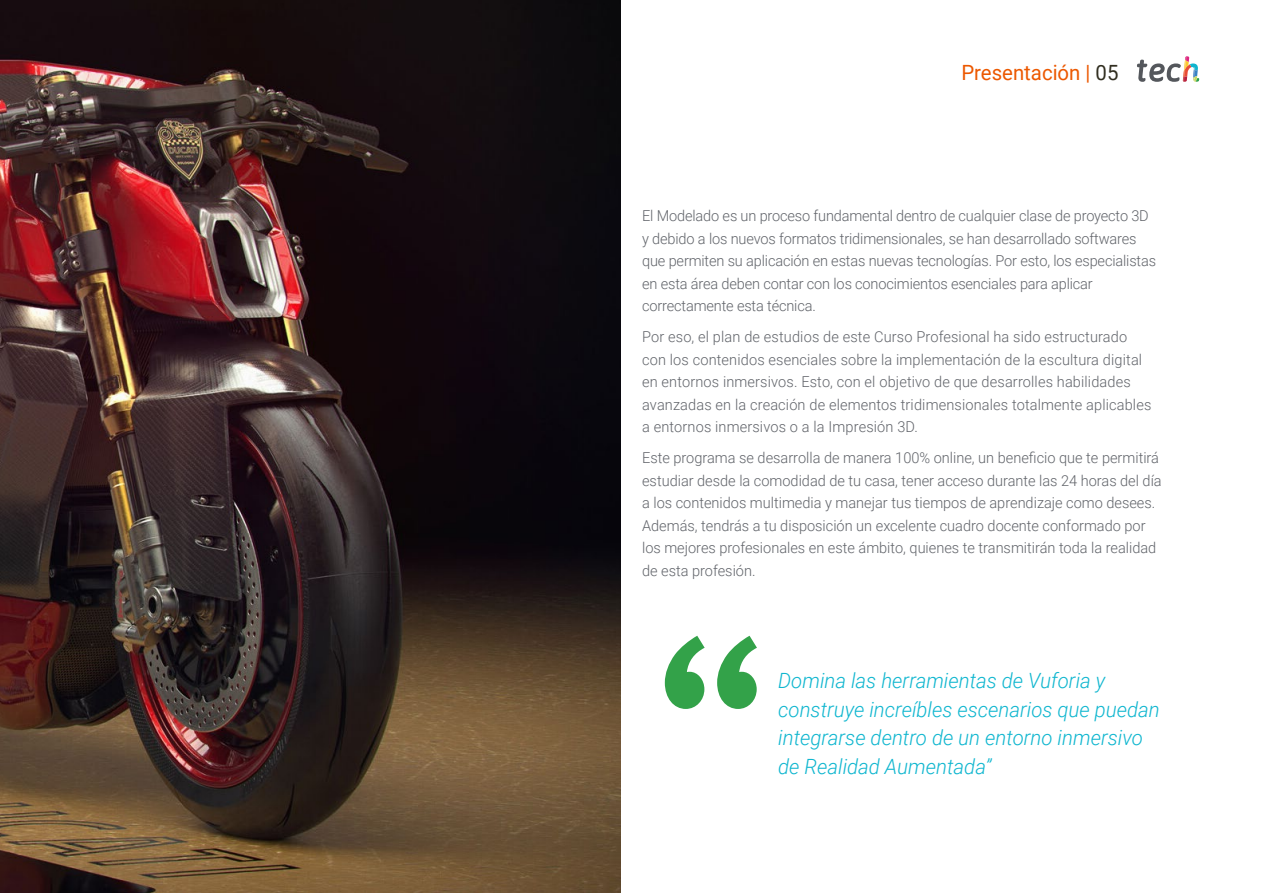
<style>
.page{position:relative;width:1263px;height:893px;background:#fff}
.page>*{position:absolute;margin:0;border:0;box-sizing:border-box;transform-origin:0 0}
.t1{font:italic 300 21px/28.5px "Roboto";color:#0fb6cf}
.t2{font:21px "Roboto";color:#ec5800}
.t3{font:300 15px/22.5px "Roboto";color:#61646a}
.s1{color:#312e20}
</style>
<div class="page">
<svg style="left:665px;top:636px;width:92px;height:73px"></svg>
<img style="left:0;top:0;width:621px;height:893px">
<svg style="left:1137px;top:56px;width:62px;height:26px"></svg>
<h1 class="t2" style="left:961px;top:57px;width:159px">Presentación | <span class="s1">05</span></h1>
<p class="t3" style="left:642px;top:204px;width:515px">El Modelado es un proceso fundamental dentro de cualquier clase de proyecto 3D y debido a los nuevos formatos tridimensionales, se han desarrollado softwares que permiten su aplicación en estas nuevas tecnologías. Por esto, los especialistas en esta área deben contar con los conocimientos esenciales para aplicar correctamente esta técnica.</p>
<p class="t3" style="left:642px;top:325px;width:511px">Por eso, el plan de estudios de este Curso Profesional ha sido estructurado con los contenidos esenciales sobre la implementación de la escultura digital en entornos inmersivos. Esto, con el objetivo de que desarrolles habilidades avanzadas en la creación de elementos tridimensionales totalmente aplicables a entornos inmersivos o a la Impresión 3D.</p>
<p class="t3" style="left:642px;top:446px;width:521px">Este programa se desarrolla de manera 100% online, un beneficio que te permitirá estudiar desde la comodidad de tu casa, tener acceso durante las 24 horas del día a los contenidos multimedia y manejar tus tiempos de aprendizaje como desees.<br>Además, tendrás a tu disposición un excelente cuadro docente conformado por los mejores profesionales en este ámbito, quienes te transmitirán toda la realidad de esta profesión.</p>
<h1 class="t1" style="left:778px;top:666px;width:383px">Domina las herramientas de Vuforia y construye increíbles escenarios que puedan integrarse dentro de un entorno inmersivo de Realidad Aumentada”</h1>
</div>
